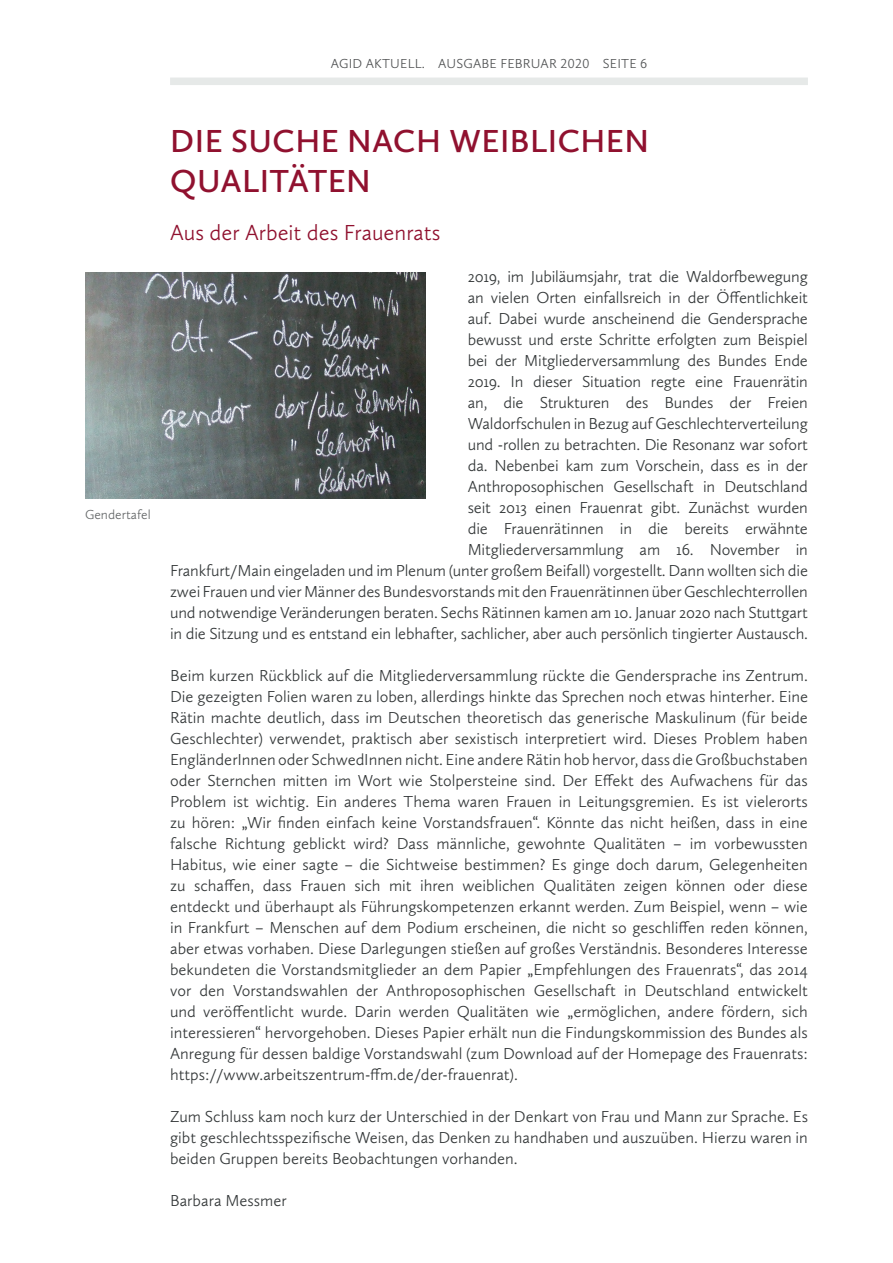
<style>
.page{position:relative;width:893px;height:1263px;background:#fff}
.page>*{position:absolute;margin:0;border:0;box-sizing:border-box;transform-origin:0 0}
.t1{font:600 33px/39.6px "Calluna Sans";letter-spacing:.015em;color:#90112f}
.t2{font:300 22.5px "Calluna Sans";color:#90112f}
.t3{font:300 16.5px/21px "Calluna Sans";letter-spacing:-.01em;color:#343839;text-align:justify}
.t4{font:300 13.5px "Calluna Sans";letter-spacing:.015em;color:#4f5152}
.t5{font:300 13.5px "Calluna Sans";color:#656869}
</style>
<div class="page">
<div style="left:170px;top:78px;width:638px;height:7px;background:#e6e9e8"></div>
<img style="left:85px;top:272px;width:340px;height:226px">
<p class="t4" style="left:331px;top:55px;width:318px">AGID AKTUELL. AUSGABE FEBRUAR 2020 SEITE 6</p>
<p class="t5" style="left:85px;top:506px;width:67px">Gendertafel</p>
<h1 class="t1" style="left:170px;top:121px;width:480px">DIE SUCHE NACH WEIBLICHEN<br>QUALITÄTEN</h1>
<h2 class="t2" style="left:170px;top:219px;width:272px">Aus der Arbeit des Frauenrats</h2>
<p class="t3" style="left:170px;top:266px;width:639px;text-align:right">2019, im Jubiläumsjahr, trat die Waldorfbewegung<br>an vielen Orten einfallsreich in der Öffentlichkeit<br>auf. Dabei wurde anscheinend die Gendersprache<br>bewusst und erste Schritte erfolgten zum Beispiel<br>bei der Mitgliederversammlung des Bundes Ende<br>2019. In dieser Situation regte eine Frauenrätin<br>an, die Strukturen des Bundes der Freien<br>Waldorfschulen in Bezug auf Geschlechterverteilung<br>und -rollen zu betrachten. Die Resonanz war sofort<br>da. Nebenbei kam zum Vorschein, dass es in der<br>Anthroposophischen Gesellschaft in Deutschland<br>seit 2013 einen Frauenrat gibt. Zunächst wurden<br>die Frauenrätinnen in die bereits erwähnte<br>Mitgliederversammlung am 16. November in<br>Frankfurt/Main eingeladen und im Plenum (unter großem Beifall) vorgestellt. Dann wollten sich die zwei Frauen und vier Männer des Bundesvorstands mit den Frauenrätinnen über Geschlechterrollen und notwendige Veränderungen beraten. Sechs Rätinnen kamen am 10. Januar 2020 nach Stuttgart in die Sitzung und es entstand ein lebhafter, sachlicher, aber auch persönlich tingierter Austausch.</p>
<p class="t3" style="left:170px;top:665px;width:639px">Beim kurzen Rückblick auf die Mitgliederversammlung rückte die Gendersprache ins Zentrum.<br>Die gezeigten Folien waren zu loben, allerdings hinkte das Sprechen noch etwas hinterher. Eine Rätin machte deutlich, dass im Deutschen theoretisch das generische Maskulinum (für beide Geschlechter) verwendet, praktisch aber sexistisch interpretiert wird. Dieses Problem haben EngländerInnen oder SchwedInnen nicht. Eine andere Rätin hob hervor, dass die Großbuchstaben oder Sternchen mitten im Wort wie Stolpersteine sind. Der Effekt des Aufwachens für das Problem ist wichtig. Ein anderes Thema waren Frauen in Leitungsgremien. Es ist vielerorts zu hören: „Wir finden einfach keine Vorstandsfrauen“. Könnte das nicht heißen, dass in eine falsche Richtung geblickt wird? Dass männliche, gewohnte Qualitäten – im vorbewussten Habitus, wie einer sagte – die Sichtweise bestimmen? Es ginge doch darum, Gelegenheiten zu schaffen, dass Frauen sich mit ihren weiblichen Qualitäten zeigen können oder diese entdeckt und überhaupt als Führungskompetenzen erkannt werden. Zum Beispiel, wenn – wie in Frankfurt – Menschen auf dem Podium erscheinen, die nicht so geschliffen reden können, aber etwas vorhaben. Diese Darlegungen stießen auf großes Verständnis. Besonderes Interesse bekundeten die Vorstandsmitglieder an dem Papier „Empfehlungen des Frauenrats“, das 2014 vor den Vorstandswahlen der Anthroposophischen Gesellschaft in Deutschland entwickelt und veröffentlicht wurde. Darin werden Qualitäten wie „ermöglichen, andere fördern, sich interessieren“ hervorgehoben. Dieses Papier erhält nun die Findungskommission des Bundes als Anregung für dessen baldige Vorstandswahl (zum Download auf der Homepage des Frauenrats: https://www.arbeitszentrum-ffm.de/der-frauenrat).</p>
<p class="t3" style="left:170px;top:1106px;width:639px">Zum Schluss kam noch kurz der Unterschied in der Denkart von Frau und Mann zur Sprache. Es gibt geschlechtsspezifische Weisen, das Denken zu handhaben und auszuüben. Hierzu waren in beiden Gruppen bereits Beobachtungen vorhanden.</p>
<p class="t3" style="left:170px;top:1190px;width:118px">Barbara Messmer</p>
</div>
